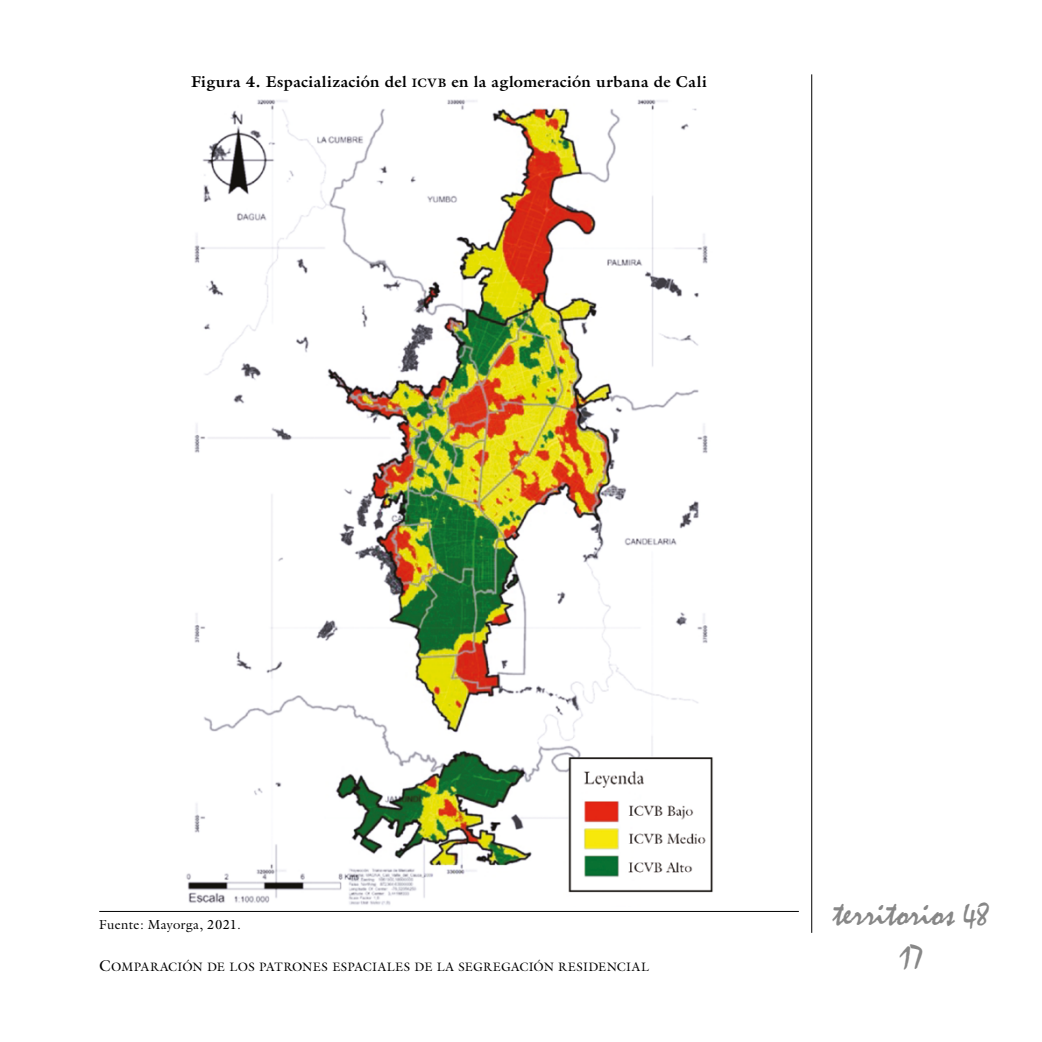
<style>
.page{position:relative;width:1042px;height:1042px;background:#fff}
.page>*{position:absolute;margin:0;border:0;box-sizing:border-box;transform-origin:0 0}
.t1{font:37.62px "Mistral";letter-spacing:-.01em;color:#878787}
.t2{font:33.25px "Mistral";color:#878787}
._15Tit_grafico{font:700 15.75px "Galliard";letter-spacing:.025em;color:#000}
._16Fte_grafico{font:13.12px "Galliard";letter-spacing:.025em;color:#000}
.t3{font:12.25px "Galliard";letter-spacing:.02em;color:#000}
.s1{font-size:12.25px}
.s2{font-size:15.75px}
.s3{font-size:31.5px}
</style>
<div class="page">
<hr style="left:811px;top:74px;width:1px;height:859px;background:#000">
<hr style="left:99px;top:911px;width:700px;height:1px;background:#000">
<img style="left:186px;top:99px;width:527px;height:806px">
<p class="_15Tit_grafico" style="left:191px;top:71px;width:517px">Figura 4. Espacialización del <span class="s1">icvb</span> en la aglomeración urbana de Cali</p>
<p class="_16Fte_grafico" style="left:99px;top:917px;width:143px">Fuente: Mayorga, 2021.</p>
<p class="t3" style="left:99px;top:959px;width:551px"><span class="s2">C</span>OMPARACIÓN DE LOS PATRONES ESPACIALES DE LA SEGREGACIÓN RESIDENCIAL</p>
<h1 class="t1" style="left:833px;top:892px;width:158px">territorios <span class="s3">48</span></h1>
<h2 class="t2" style="left:899px;top:938px;width:26px">17</h2>
</div>
